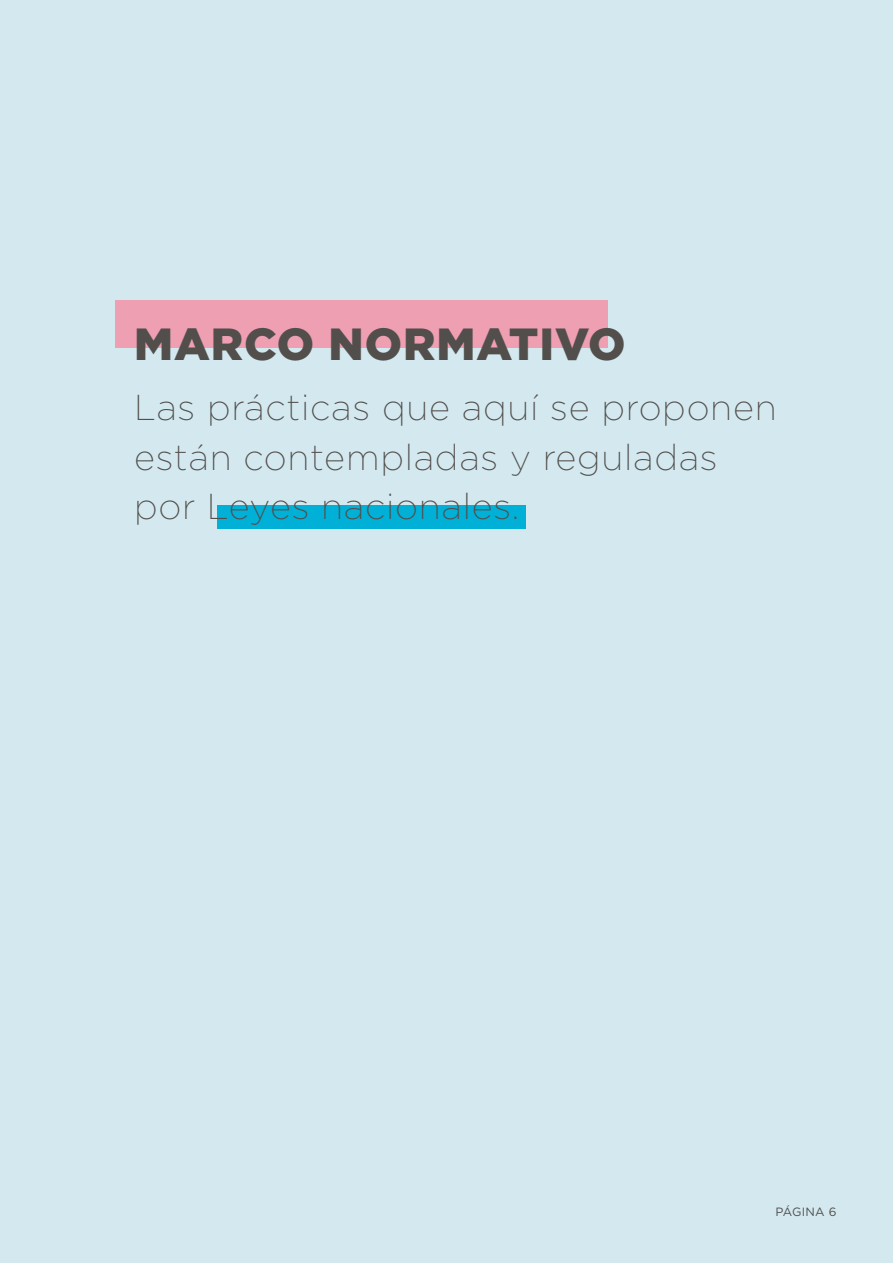
<style>
.page{position:relative;width:893px;height:1263px;background:#d3e9ef}
.page>*{position:absolute;margin:0;border:0;box-sizing:border-box;transform-origin:0 0}
.t1{font:900 45px "Gotham";letter-spacing:.02em;color:#524e4b}
.t2{font:200 36px/49.5px "Gotham";letter-spacing:.02em;color:#524e4b}
.t3{font:12px "Gotham";letter-spacing:.02em;color:#524e4b}
</style>
<div class="page">
<div style="left:116px;top:300px;width:492px;height:48px;background:#ee9fb2"></div>
<div style="left:217px;top:506px;width:309px;height:23px;background:#00b0d7"></div>
<p class="t1" style="left:134px;top:313px;width:493px">MARCO NORMATIVO</p>
<p class="t2" style="left:134px;top:382px;width:644px">Las prácticas que aquí se proponen están contempladas y reguladas por Leyes nacionales.</p>
<p class="t3" style="left:775px;top:1203px;width:63px">PÁGINA 6</p>
</div>
